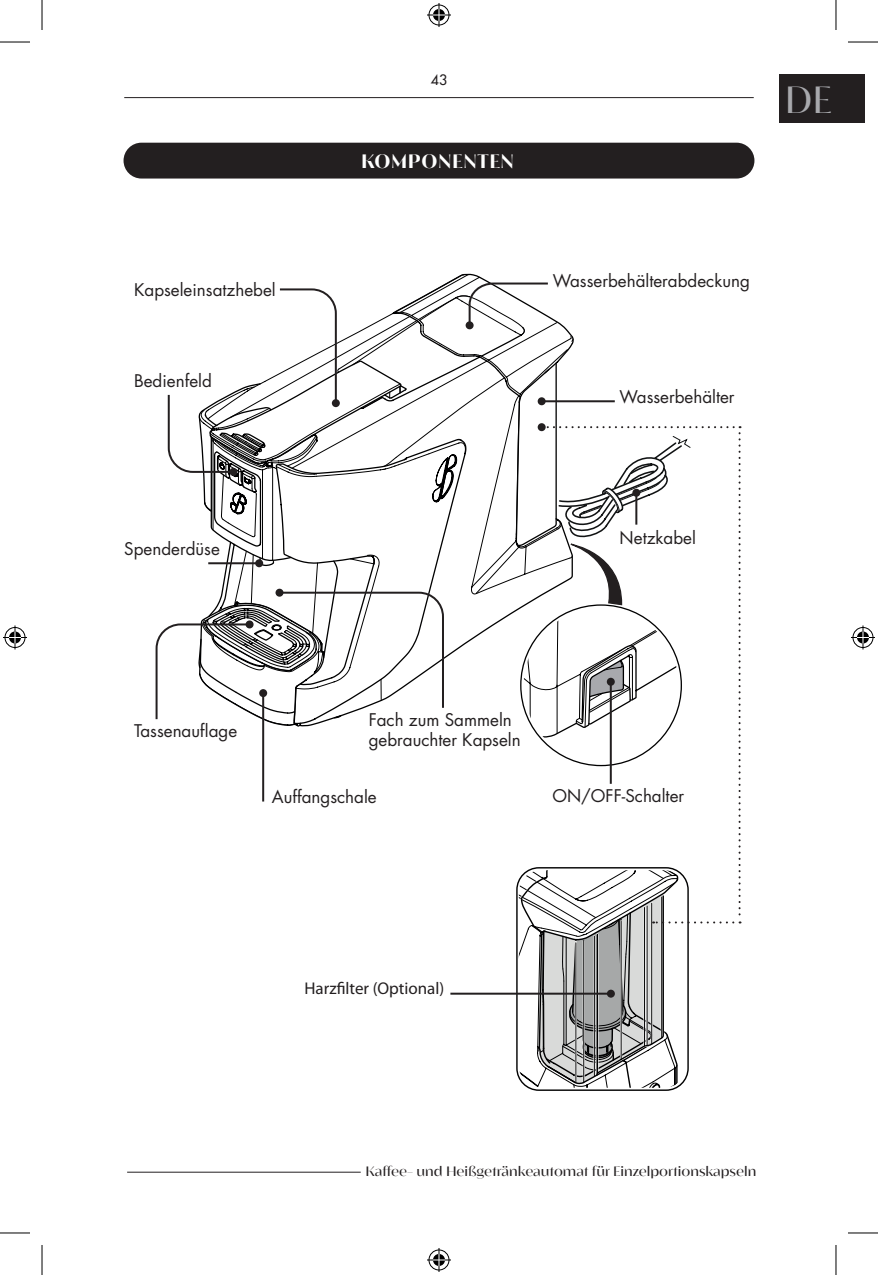
<style>
.page{position:relative;width:878px;height:1275px;background:#fff}
.page>*{position:absolute;margin:0;border:0;box-sizing:border-box;transform-origin:0 0}
.t1{font:500 39px "Aguila";color:#a8a9ad;scale:.95 1}
.t2{font:700 20px "Aguila";letter-spacing:.03em;color:#fff}
.t3{font:17px/20.4px "Futura Std";color:#231f20}
.t4{font:17px "Myriad Pro";color:#231f20}
.t5{font:500 14px "Aguila";color:#231f20}
.t6{font:500 14px "Futura Std";color:#231f20}
</style>
<div class="page">
<div style="left:779px;top:75px;width:85px;height:48px;background:#231f20"></div>
<hr style="left:127px;top:1171px;width:234px;height:1px;background:#231f20">
<hr style="left:124px;top:97px;width:629px;height:1px;background:#231f20">
<svg style="left:155px;top:274px;width:585px;height:813px"></svg>
<div style="left:537px;top:423px;width:8px;height:8px;background:#231f20;border-radius:50%"></div>
<hr style="left:450px;top:992px;width:161px;height:2px;background:#231f20">
<div style="left:607px;top:989px;width:8px;height:8px;background:#231f20;border-radius:50%"></div>
<div style="left:123px;top:143px;width:631px;height:35px;background:#231f20;border-radius:18px"></div>
<hr style="left:0;top:42px;width:30px;height:1px;background:#000">
<hr style="left:848px;top:42px;width:30px;height:1px;background:#000">
<hr style="left:0;top:1232px;width:30px;height:1px;background:#000">
<hr style="left:848px;top:1232px;width:30px;height:1px;background:#000">
<hr style="left:42px;top:0;width:1px;height:30px;background:#000">
<hr style="left:42px;top:1245px;width:1px;height:30px;background:#000">
<hr style="left:835px;top:0;width:1px;height:30px;background:#000">
<hr style="left:835px;top:1245px;width:1px;height:30px;background:#000">
<svg style="left:427px;top:3px;width:24px;height:24px"></svg>
<svg style="left:427px;top:1248px;width:24px;height:24px"></svg>
<svg style="left:3px;top:625px;width:24px;height:24px"></svg>
<svg style="left:851px;top:625px;width:24px;height:24px"></svg>
<p class="t3" style="left:134px;top:279px;width:143px">Kapseleinsatzhebel</p>
<p class="t3" style="left:134px;top:371px;width:79px">Bedienfeld</p>
<p class="t3" style="left:124px;top:539px;width:97px">Spenderdüse</p>
<p class="t6" style="left:431px;top:71px;width:18px">43</p>
<p class="t2" style="left:361px;top:149px;width:154px">KOMPONENTEN</p>
<h1 class="t1" style="left:785px;top:75px;width:51px">DE</h1>
<p class="t3" style="left:553px;top:271px;width:198px">Wasserbehälterabdeckung</p>
<p class="t3" style="left:619px;top:386px;width:116px">Wasserbehälter</p>
<p class="t3" style="left:619px;top:527px;width:78px">Netzkabel</p>
<p class="t3" style="left:134px;top:721px;width:104px">Tassenauflage</p>
<p class="t3" style="left:369px;top:709px;width:154px">Fach zum Sammeln gebrauchter Kapseln</p>
<p class="t3" style="left:272px;top:786px;width:106px">Auffangschale</p>
<p class="t3" style="left:552px;top:785px;width:133px">ON/OFF-Schalter</p>
<p class="t4" style="left:304px;top:978px;width:141px">Harzfilter (Optional)</p>
<p class="t5" style="left:366px;top:1162px;width:392px">Kaffee- und Heißgetränkeautomat für Einzelportionskapseln</p>
</div>
